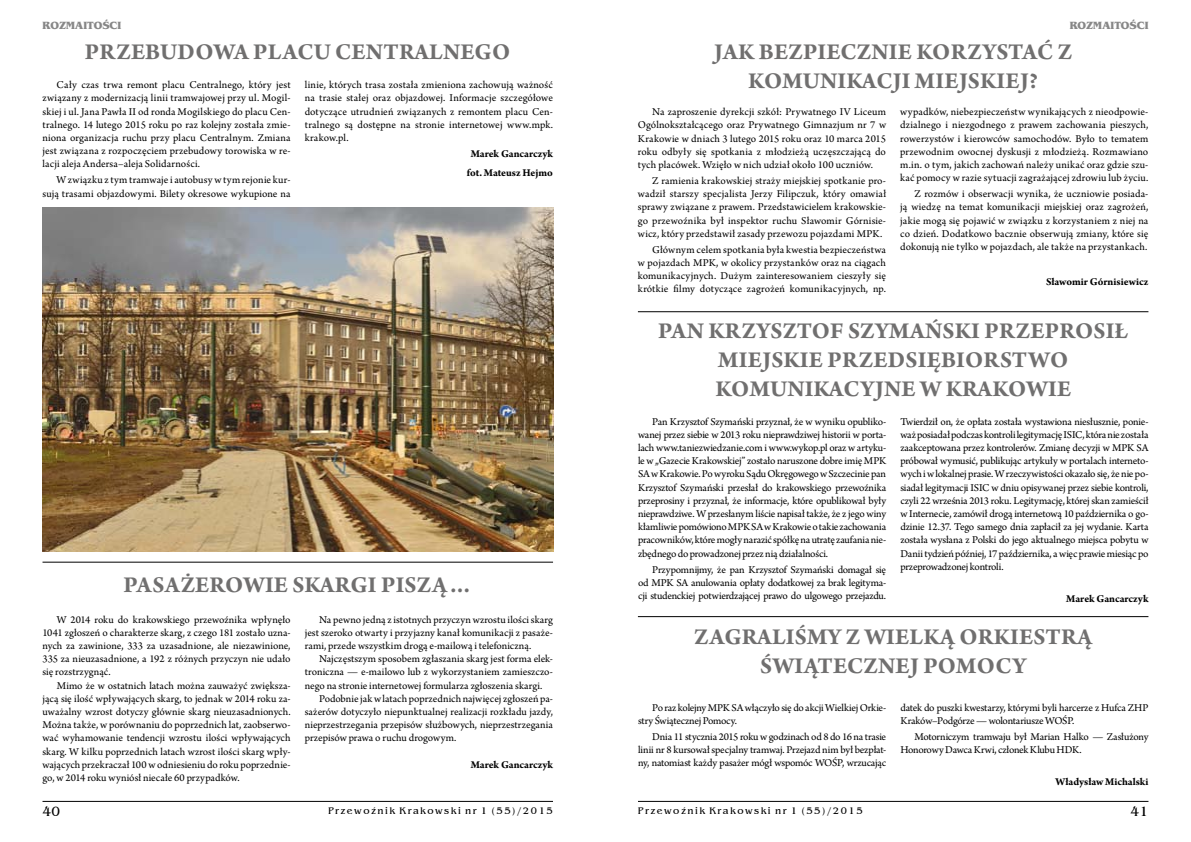
<style>
.page{position:relative;width:1191px;height:842px;background:#fff}
.page>*{position:absolute;margin:0;border:0;box-sizing:border-box;transform-origin:0 0}
.t1{font:700 24px "Arno Pro";letter-spacing:.01em;color:#706f6f}
.t2{font:14px "Bangkok";color:#000}
.t3{font:11px/13.2px "Arno Pro";color:#000;text-align:justify}
.t4{font:11px/13.2px "Arno Pro";letter-spacing:-.02em;color:#000}
.t5{font:700 11px/18.9px "Arno Pro";letter-spacing:-.005em;color:#000;text-align:center}
.t6{font:700 11px "Bangkok";color:#878787}
.t7{font:10px "Bangkok";letter-spacing:.15em;color:#000}
</style>
<div class="page">
<hr style="left:42px;top:801px;width:511px;height:1px;background:#000">
<hr style="left:638px;top:801px;width:510px;height:1px;background:#000">
<hr style="left:42px;top:562px;width:511px;height:1px;background:#000">
<hr style="left:638px;top:312px;width:510px;height:1px;background:#000">
<hr style="left:638px;top:616px;width:510px;height:1px;background:#000">
<img style="left:42px;top:207px;width:511px;height:344px">
<p class="t6" style="left:42px;top:20px;width:80px">ROZMAITOŚCI</p>
<p class="t6" style="left:1069px;top:20px;width:80px">ROZMAITOŚCI</p>
<h1 class="t1" style="left:85px;top:38px;width:31px">PRZEB</h1>
<h1 class="t1" style="left:160px;top:38px;width:37px">UDOWA</h1>
<h1 class="t1" style="left:253px;top:38px;width:208px">PLACU CENTRALNEGO</h1>
<p class="t3" style="left:42px;top:79px;width:250px;text-indent:14px">Cały czas trwa remont placu Centralnego, który jest związany z modernizacją linii tramwajowej przy ul. Mogil&shy;skiej i ul. Jana Pawła II od ronda Mogilskiego do placu Cen&shy;tralnego. 14 lutego 2015 roku po raz kolejny została zmie&shy;niona organizacja ruchu przy placu Centralnym. Zmiana jest związana z rozpoczęciem przebudowy torowiska w re&shy;lacji aleja Andersa–aleja Solidarności.</p>
<p class="t3" style="left:42px;top:174px;width:250px;text-align:right">W związku z tym tramwaje i autobusy w tym rejonie kur&shy;sują trasami objazdowymi. Bilety okresowe wykupione na</p>
<p class="t3" style="left:305px;top:79px;width:250px">linie, których trasa została zmieniona zachowują ważność na trasie stałej oraz objazdowej. Informacje szczegółowe dotyczące utrudnień związanych z remontem placu Cen&shy;tralnego są dostępne na stronie internetowej www.mpk. krakow.pl.</p>
<p class="t5" style="left:467px;top:145px;width:88px">MAREK GANCARCZYK<br>FOT. MATEUSZ HEJMO</p>
<h1 class="t1" style="left:123px;top:570px;width:89px">PASAŻEROWIE</h1>
<h1 class="t1" style="left:292px;top:570px;width:57px">SKARGI</h1>
<h1 class="t1" style="left:381px;top:570px;width:14px">PISZ</h1>
<h1 class="t1" style="left:432px;top:570px;width:42px">Ą…</h1>
<p class="t3" style="left:43px;top:613px;width:250px;text-indent:14px">W 2014 roku do krakowskiego przewoźnika wpłynęło 1041 zgłoszeń o charakterze skarg, z czego 181 zostało uzna&shy;nych za zawinione, 333 za uzasadnione, ale niezawinione, 335 za nieuzasadnione, a 192 z różnych przyczyn nie udało się rozstrzygnąć.</p>
<p class="t3" style="left:43px;top:679px;width:250px;text-indent:14px">Mimo że w ostatnich latach można zauważyć zwiększa&shy;jącą się ilość wpływających skarg, to jednak w 2014 roku za&shy;uważalny wzrost dotyczy głównie skarg nieuzasadnionych.<br>Można także, w porównaniu do poprzednich lat, zaobserwo&shy;wać wyhamowanie tendencji wzrostu ilości wpływających skarg. W kilku poprzednich latach wzrost ilości skarg wpły&shy;wających przekraczał 100 w odniesieniu do roku poprzednie&shy;go, w 2014 roku wyniósł niecałe 60 przypadków.</p>
<p class="t3" style="left:305px;top:613px;width:250px;text-indent:14px">Na pewno jedną z istotnych przyczyn wzrostu ilości skarg jest szeroko otwarty i przyjazny kanał komunikacji z pasaże&shy;rami, przede wszystkim drogą e-mailową i telefoniczną.</p>
<p class="t3" style="left:319px;top:653px;width:235px">Najczęstszym sposobem zgłaszania skarg jest forma elek-</p>
<p class="t3" style="left:305px;top:666px;width:250px">troniczna — e-mailowo lub z wykorzystaniem zamieszczo-</p>
<p class="t3" style="left:305px;top:679px;width:239px">nego na stronie internetowej formularza zgłoszenia skargi.</p>
<p class="t3" style="left:319px;top:692px;width:235px">Podobnie jak w latach poprzednich najwięcej zgłoszeń pa-</p>
<p class="t3" style="left:305px;top:706px;width:249px">sażerów dotyczyło niepunktualnej realizacji rozkładu jazdy,</p>
<p class="t3" style="left:305px;top:719px;width:250px">nieprzestrzegania przepisów służbowych, nieprzestrzegania</p>
<p class="t3" style="left:305px;top:732px;width:153px">przepisów prawa o ruchu drogowym.</p>
<p class="t5" style="left:471px;top:756px;width:84px">MAREK GANCARCZYK</p>
<h1 class="t1" style="left:714px;top:38px;width:60px">JAK BEZPIECZNIE</h1>
<h1 class="t1" style="left:916px;top:38px;width:18px">KORZ</h1>
<h1 class="t1" style="left:982px;top:38px;width:87px">YSTAĆ Z</h1>
<h1 class="t1" style="left:748px;top:66px;width:19px">KOM</h1>
<h1 class="t1" style="left:803px;top:66px;width:126px">UNIKACJI MIEJSKIEJ</h1>
<h1 class="t1" style="left:1029px;top:66px;width:11px">?</h1>
<p class="t3" style="left:638px;top:106px;width:250px;text-indent:14px">Na zaproszenie dyrekcji szkół: Prywatnego IV Liceum Ogólnokształcącego oraz Prywatnego Gimnazjum nr 7 w Krakowie w dniach 3 lutego 2015 roku oraz 10 marca 2015 roku odbyły się spotkania z młodzieżą uczęszczającą do tych placówek. Wzięło w nich udział około 100 uczniów.</p>
<p class="t3" style="left:638px;top:175px;width:250px;text-indent:14px">Z ramienia krakowskiej straży miejskiej spotkanie pro&shy;wadził starszy specjalista Jerzy Filipczuk, który omawiał sprawy związane z prawem. Przedstawicielem krakowskie&shy;go przewoźnika był inspektor ruchu Sławomir Górnisie&shy;wicz, który przedstawił zasady przewozu pojazdami MPK.</p>
<p class="t3" style="left:638px;top:243px;width:250px;text-indent:14px">Głównym celem spotkania była kwestia bezpieczeństwa w pojazdach MPK, w okolicy przystanków oraz na ciągach komunikacyjnych. Dużym zainteresowaniem cieszyły się krótkie filmy dotyczące zagrożeń komunikacyjnych, np.</p>
<p class="t3" style="left:900px;top:106px;width:250px">wypadków, niebezpieczeństw wynikających z nieodpowie&shy;dzialnego i niezgodnego z prawem zachowania pieszych, rowerzystów i kierowców samochodów. Było to tematem przewodnim owocnej dyskusji z młodzieżą. Rozmawiano m.in. o tym, jakich zachowań należy unikać oraz gdzie szu&shy;kać pomocy w razie sytuacji zagrażającej zdrowiu lub życiu.</p>
<p class="t3" style="left:900px;top:188px;width:250px;text-indent:14px">Z rozmów i obserwacji wynika, że uczniowie posiada&shy;ją wiedzę na temat komunikacji miejskiej oraz zagrożeń, jakie mogą się pojawić w związku z korzystaniem z niej na co dzień. Dodatkowo bacznie obserwują zmiany, które się dokonują nie tylko w pojazdach, ale także na przystankach.</p>
<p class="t5" style="left:1046px;top:273px;width:104px">SŁAWOMIR GÓRNISIEWICZ</p>
<h1 class="t1" style="left:658px;top:317px;width:342px">PAN KRZYSZTOF SZYMAŃSKI PRZEPROSI</h1>
<h1 class="t1" style="left:1114px;top:317px;width:15px">Ł</h1>
<h1 class="t1" style="left:718px;top:346px;width:34px">MIEJSKIE</h1>
<h1 class="t1" style="left:827px;top:346px;width:30px">PRZEDSI</h1>
<h1 class="t1" style="left:926px;top:346px;width:30px">ĘBIORS</h1>
<h1 class="t1" style="left:1011px;top:346px;width:38px">TWO</h1>
<h1 class="t1" style="left:715px;top:374px;width:175px">KOMUNIKACYJNE</h1>
<h1 class="t1" style="left:920px;top:374px;width:59px">W KRAKOWIE</h1>
<p class="t3" style="left:638px;top:415px;width:250px;text-indent:14px">Pan Krzysztof Szymański przyznał, że w wyniku opubliko&shy;wanej przez siebie w 2013 roku nieprawdziwej historii w porta&shy;lach www.taniezwiedzanie.com i www.wykop.pl oraz w artyku&shy;le w „Gazecie Krakowskiej” zostało naruszone dobre imię MPK SA w Krakowie. Po wyroku Sądu Okręgowego w Szczecinie pan Krzysztof Szymański przesłał do krakowskiego przewoźnika przeprosiny i przyznał, że informacje, które opublikował były nieprawdziwe. W przesłanym liście napisał także, że z jego winy kłamliwie pomówiono MPK SA w Krakowie o takie zachowania pracowników, które mogły narazić spółkę na utratę zaufania nie&shy;zbędnego do prowadzonej przez nią działalności.</p>
<p class="t3" style="left:638px;top:563px;width:250px;text-indent:14px">Przypomnijmy, że pan Krzysztof Szymański domagał się od MPK SA anulowania opłaty dodatkowej za brak legityma&shy;cji studenckiej potwierdzającej prawo do ulgowego przejazdu.</p>
<p class="t3" style="left:900px;top:415px;width:250px">Twierdził on, że opłata została wystawiona niesłusznie, ponie&shy;waż posiadał podczas kontroli legitymację ISIC, która nie została zaakceptowana przez kontrolerów. Zmianę decyzji w MPK SA próbował wymusić, publikując artykuły w portalach interneto&shy;wych i w lokalnej prasie. W rzeczywistości okazało się, że nie po&shy;siadał legitymacji ISIC w dniu opisywanej przez siebie kontroli, czyli 22 września 2013 roku. Legitymację, której skan zamieścił w Internecie, zamówił drogą internetową 10 października o go&shy;dzinie 12.37. Tego samego dnia zapłacił za jej wydanie. Karta została wysłana z Polski do jego aktualnego miejsca pobytu w Danii tydzień później, 17 października, a więc prawie miesiąc po przeprowadzonej kontroli.</p>
<p class="t5" style="left:1066px;top:590px;width:84px">MAREK GANCARCZYK</p>
<h1 class="t1" style="left:694px;top:623px;width:33px">ZAGRA</h1>
<h1 class="t1" style="left:772px;top:623px;width:220px">LIŚMY Z WIELKĄ ORKIES</h1>
<h1 class="t1" style="left:1045px;top:623px;width:49px">TRĄ</h1>
<h1 class="t1" style="left:760px;top:652px;width:89px">ŚWIĄTECZNEJ</h1>
<h1 class="t1" style="left:923px;top:652px;width:34px">POMOC</h1>
<h1 class="t1" style="left:1012px;top:652px;width:15px">Y</h1>
<p class="t4" style="left:638px;top:701px;width:250px;text-indent:14px">Po raz kolejny MPK SA włączyło się do akcji Wielkiej Orkie&shy;stry Świątecznej Pomocy.</p>
<p class="t3" style="left:638px;top:730px;width:250px;text-indent:14px">Dnia 11 stycznia 2015 roku w godzinach od 8 do 16 na trasie linii nr 8 kursował specjalny tramwaj. Przejazd nim był bezpłat&shy;ny, natomiast każdy pasażer mógł wspomóc WOŚP, wrzucając</p>
<p class="t4" style="left:900px;top:701px;width:250px">datek do puszki kwestarzy, którymi byli harcerze z Hufca ZHP<br>Kraków–Podgórze — wolontariusze WOŚP.</p>
<p class="t3" style="left:900px;top:730px;width:250px;text-indent:14px">Motorniczym tramwaju był Marian Halko — Zasłużony<br>Honorowy Dawca Krwi, członek Klubu HDK.</p>
<p class="t5" style="left:1055px;top:773px;width:94px">WŁADYSŁAW MICHALSKI</p>
<p class="t2" style="left:42px;top:804px;width:19px">40</p>
<p class="t7" style="left:328px;top:806px;width:226px">Przewoźnik Krakowski nr 1 (55)/2015</p>
<p class="t7" style="left:638px;top:806px;width:226px">Przewoźnik Krakowski nr 1 (55)/2015</p>
<p class="t2" style="left:1130px;top:804px;width:19px">41</p>
</div>
